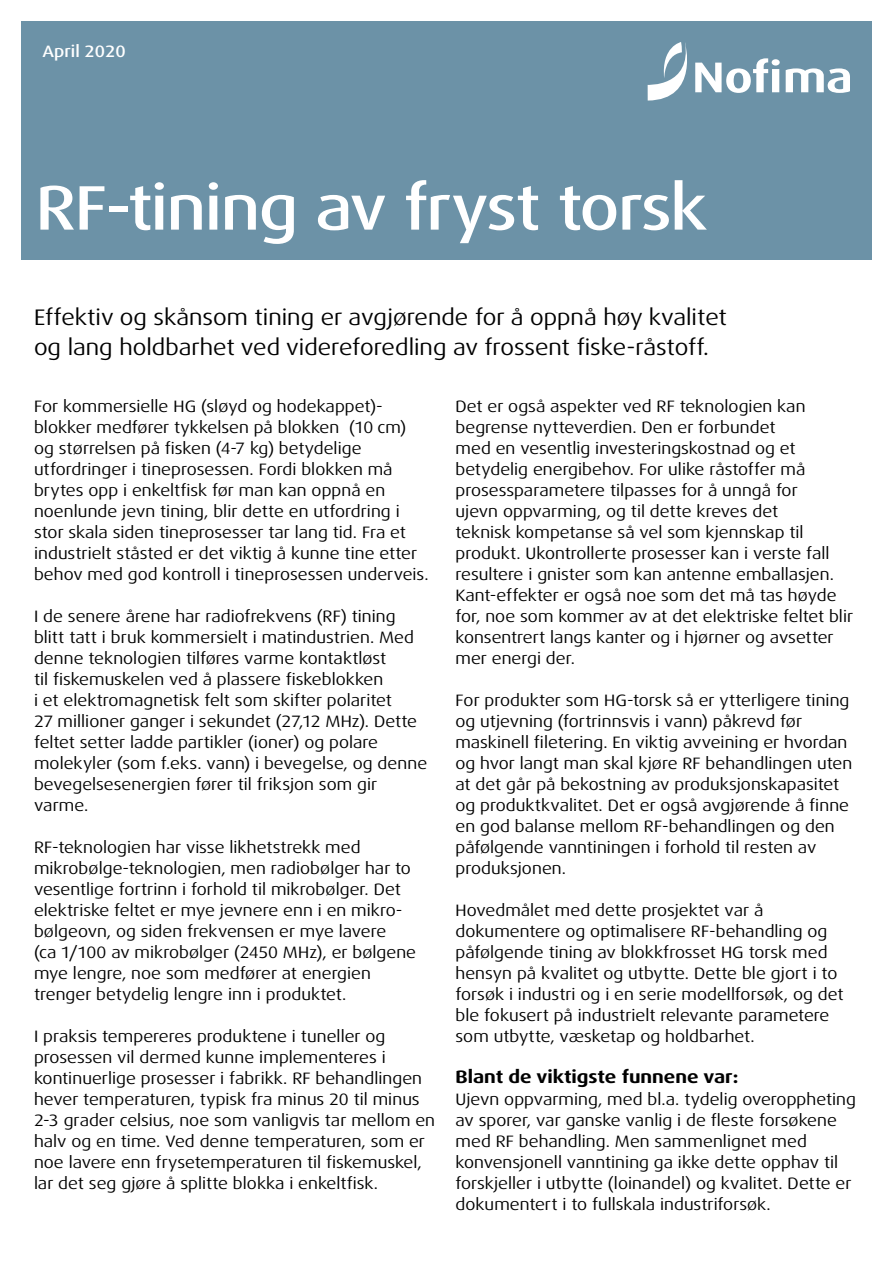
<style>
.page{position:relative;width:893px;height:1263px;background:#fff}
.page>*{position:absolute;margin:0;border:0;box-sizing:border-box;transform-origin:0 0}
.t1{font:500 expanded 63px "Dax Pro";letter-spacing:-.02em;color:#fff}
.t2{font:expanded 22.5px/30px "Dax Pro";color:#000}
.t3{font:700 expanded 18px "Dax Pro";color:#000}
.t4{font:expanded 16.5px/21px "Dax Pro";color:#000}
.t5{font:500 expanded 16.5px "Dax Pro";color:#fff}
</style>
<div class="page">
<div style="left:21px;top:21px;width:851px;height:238px;background:#6c92a7"></div>
<svg style="left:648px;top:42px;width:132px;height:59px"></svg>
<svg style="left:786px;top:68px;width:64px;height:25px"></svg>
<p class="t5" style="left:43px;top:41px;width:85px">April 2020</p>
<h1 class="t1" style="left:36px;top:168px;width:673px">RF-tining av fryst torsk</h1>
<h2 class="t2" style="left:34px;top:302px;width:694px">Effektiv og skånsom tining er avgjørende for å oppnå høy kvalitet og lang holdbarhet ved videreforedling av frossent fiske-råstoff.</h2>
<p class="t4" style="left:34px;top:396px;width:396px">For kommersielle HG (sløyd og hodekappet)- blokker medfører tykkelsen på blokken (10 cm) og størrelsen på fisken (4-7 kg) betydelige utfordringer i tineprosessen. Fordi blokken må brytes opp i enkeltfisk før man kan oppnå en noenlunde jevn tining, blir dette en utfordring i stor skala siden tineprosesser tar lang tid. Fra et industrielt ståsted er det viktig å kunne tine etter behov med god kontroll i tineprosessen underveis.</p>
<p class="t4" style="left:34px;top:606px;width:395px">I de senere årene har radiofrekvens (RF) tining blitt tatt i bruk kommersielt i matindustrien. Med denne teknologien tilføres varme kontaktløst<br>til fiskemuskelen ved å plassere fiskeblokken<br>i et elektromagnetisk felt som skifter polaritet<br>27 millioner ganger i sekundet (27,12 MHz). Dette feltet setter ladde partikler (ioner) og polare molekyler (som f.eks. vann) i bevegelse, og denne bevegelsesenergien fører til friksjon som gir varme.</p>
<p class="t4" style="left:34px;top:837px;width:384px">RF-teknologien har visse likhetstrekk med mikrobølge-teknologien, men radiobølger har to vesentlige fortrinn i forhold til mikrobølger. Det elektriske feltet er mye jevnere enn i en mikro&shy;bølgeovn, og siden frekvensen er mye lavere<br>(ca 1/100 av mikrobølger (2450 MHz), er bølgene mye lengre, noe som medfører at energien trenger betydelig lengre inn i produktet.</p>
<p class="t4" style="left:34px;top:1026px;width:403px">I praksis tempereres produktene i tuneller og prosessen vil dermed kunne implementeres i kontinuerlige prosesser i fabrikk. RF behandlingen hever temperaturen, typisk fra minus 20 til minus 2-3 grader celsius, noe som vanligvis tar mellom en halv og en time. Ved denne temperaturen, som er noe lavere enn frysetemperaturen til fiskemuskel, lar det seg gjøre å splitte blokka i enkeltfisk.</p>
<p class="t4" style="left:455px;top:396px;width:399px">Det er også aspekter ved RF teknologien kan begrense nytteverdien. Den er forbundet<br>med en vesentlig investeringskostnad og et betydelig energibehov. For ulike råstoffer må prosessparametere tilpasses for å unngå for<br>ujevn oppvarming, og til dette kreves det<br>teknisk kompetanse så vel som kjennskap til produkt. Ukontrollerte prosesser kan i verste fall resultere i gnister som kan antenne emballasjen.<br>Kant-effekter er også noe som det må tas høyde for, noe som kommer av at det elektriske feltet blir konsentrert langs kanter og i hjørner og avsetter mer energi der.</p>
<p class="t4" style="left:455px;top:690px;width:398px">For produkter som HG-torsk så er ytterligere tining og utjevning (fortrinnsvis i vann) påkrevd før maskinell filetering. En viktig avveining er hvordan og hvor langt man skal kjøre RF behandlingen uten at det går på bekostning av produksjonskapasitet og produktkvalitet. Det er også avgjørende å finne en god balanse mellom RF-behandlingen og den påfølgende vanntiningen i forhold til resten av produksjonen.</p>
<p class="t4" style="left:455px;top:900px;width:390px">Hovedmålet med dette prosjektet var å dokumentere og optimalisere RF-behandling og påfølgende tining av blokkfrosset HG torsk med hensyn på kvalitet og utbytte. Dette ble gjort i to forsøk i industri og i en serie modellforsøk, og det ble fokusert på industrielt relevante parametere som utbytte, væsketap og holdbarhet.</p>
<p class="t3" style="left:455px;top:1065px;width:285px">Blant de viktigste funnene var:</p>
<p class="t4" style="left:455px;top:1089px;width:402px">Ujevn oppvarming, med bl.a. tydelig overoppheting av sporer, var ganske vanlig i de fleste forsøkene med RF behandling. Men sammenlignet med konvensjonell vanntining ga ikke dette opphav til forskjeller i utbytte (loinandel) og kvalitet. Dette er dokumentert i to fullskala industriforsøk.</p>
</div>
